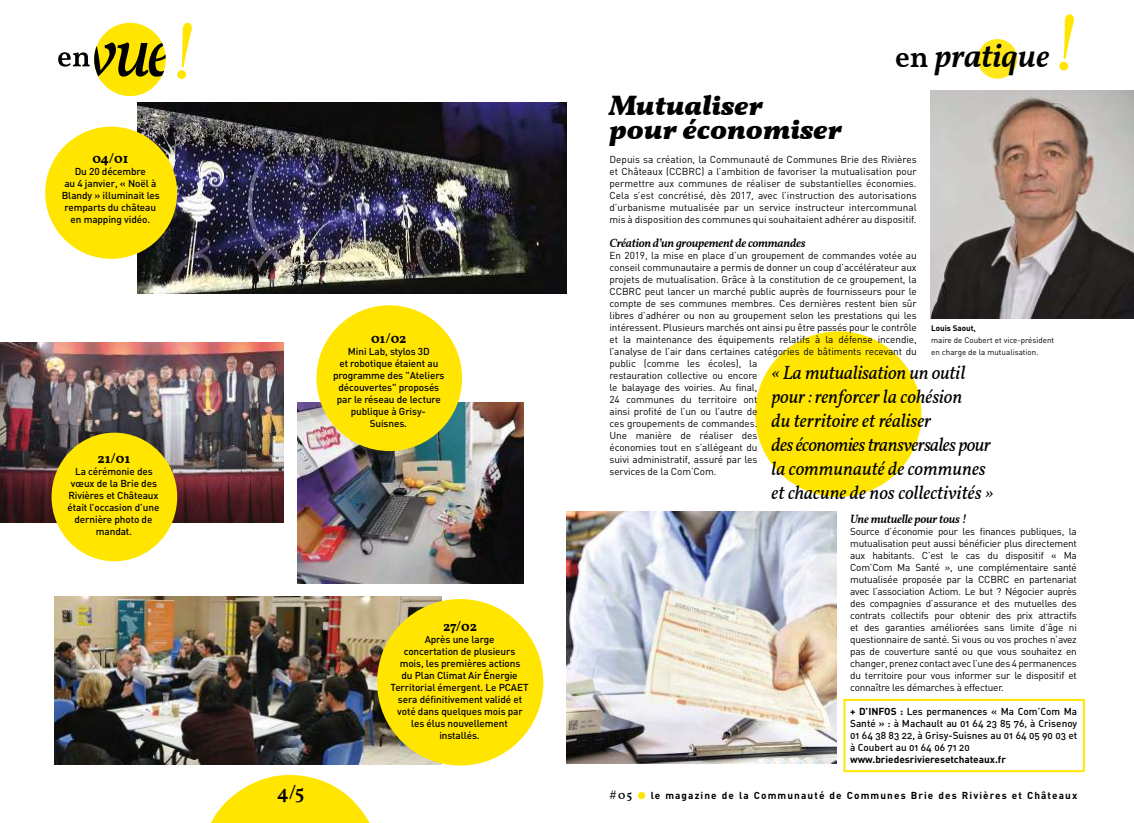
<style>
.page{position:relative;width:1134px;height:823px;background:#fff}
.page>*{position:absolute;margin:0;border:0;box-sizing:border-box;transform-origin:0 0}
.t1{font:italic 600 33px "Vollkorn";color:#000}
.t2{font:italic 900 28px/24px "Vollkorn";color:#000}
.t3{font:600 20px "Vollkorn";color:#000}
.t4{font:italic 19px/24px "Vollkorn";color:#000}
.t5{font:700 14px "Vollkorn";letter-spacing:-.01em;color:#000}
.t6{font:italic 600 12px "Vollkorn";letter-spacing:-.02em;color:#000}
.t7{font:10px/12px "DIN";letter-spacing:-.01em;color:#000;text-align:justify}
.t8{font:500 10px/12px "DIN";letter-spacing:-.01em;color:#000;text-align:center}
.t9{font:10px/12px "DIN Medium Alternate";color:#000;text-align:justify}
.t10{font:700 10px "DIN";letter-spacing:.11em;color:#000}
.t11{font:700 10px "DIN";color:#000}
.t12{font:8px/12px "DIN";color:#000}
.t13{font:700 8px "DIN";color:#000}
.s1{font-style:normal;font-size:30px}
.s2{font-family:"DIN";font-weight:700}
.s3{font-family:"Vollkorn";font-weight:600;font-size:12px}
.s4{color:#ffe500}
</style>
<div class="page">
<img style="left:931px;top:91px;width:203px;height:228px">
<svg style="left:211px;top:774px;width:158px;height:48px"></svg>
<img style="left:55px;top:596px;width:387px;height:168px">
<img style="left:0;top:343px;width:283px;height:179px">
<div style="left:52px;top:432px;width:125px;height:129px;background:#ffe500;border-radius:50%"></div>
<svg style="left:177px;top:22px;width:15px;height:57px"></svg>
<div style="left:977px;top:39px;width:40px;height:40px;background:#ffe71a;border-radius:50%"></div>
<svg style="left:1059px;top:14px;width:15px;height:57px"></svg>
<img style="left:298px;top:403px;width:226px;height:180px">
<div style="left:843px;top:698px;width:242px;height:73px;border:2px solid #ffe500"></div>
<div style="left:377px;top:598px;width:166px;height:167px;background:#ffe500;border-radius:50%"></div>
<img style="left:137px;top:103px;width:430px;height:191px">
<div style="left:45px;top:127px;width:132px;height:132px;background:#ffe500;border-radius:50%"></div>
<div style="left:316px;top:305px;width:146px;height:146px;background:#ffe500;border-radius:50%"></div>
<svg style="left:58px;top:22px;width:108px;height:75px"></svg>
<div style="left:755px;top:331px;width:166px;height:165px;background:#ffe500;border-radius:50%"></div>
<img style="left:567px;top:511px;width:269px;height:251px">
<h3 class="t5" style="left:92px;top:147px;width:37px">04/01</h3>
<p class="t8" style="left:62px;top:165px;width:100px">Du 20 décembre<br>au 4 janvier, « Noël à<br>Blandy » illuminait les remparts du château en mapping vidéo.</p>
<h3 class="t5" style="left:98px;top:447px;width:34px">21/01</h3>
<p class="t8" style="left:68px;top:465px;width:93px">La cérémonie des vœux de la Brie des<br>Rivières et Châteaux était l’occasion d’une dernière photo de mandat.</p>
<h3 class="t5" style="left:371px;top:327px;width:37px">01/02</h3>
<p class="t8" style="left:333px;top:345px;width:113px">Mini Lab, stylos 3D<br>et robotique étaient au programme des "Ateliers découvertes" proposés par le réseau de lecture publique à Grisy-<br>Suisnes.</p>
<h3 class="t5" style="left:443px;top:615px;width:35px">27/02</h3>
<p class="t8" style="left:391px;top:633px;width:140px">Après une large<br>concertation de plusieurs mois, les premières actions<br>du Plan Climat Air Énergie<br>Territorial émergent. Le PCAET sera définitivement validé et voté dans quelques mois par les élus nouvellement installés.</p>
<h2 class="t2" style="left:609px;top:94px;width:234px">Mutualiser<br>pour économiser</h2>
<h1 class="t1" style="left:895px;top:31px;width:156px"><span class="s1">en</span> pratique</h1>
<p class="t7" style="left:609px;top:153px;width:309px">Depuis sa création, la Communauté de Communes Brie des Rivières et Châteaux (CCBRC) a l’ambition de favoriser la mutualisation pour permettre aux communes de réaliser de substantielles économies.<br>Cela s’est concrétisé, dès 2017, avec l’instruction des autorisations d’urbanisme mutualisée par un service instructeur intercommunal mis à disposition des communes qui souhaitaient adhérer au dispositif.</p>
<p class="t6" style="left:609px;top:233px;width:197px">Création d’un groupement de commandes</p>
<p class="t7" style="left:609px;top:249px;width:309px;text-align:left">En 2019, la mise en place d’un groupement de commandes votée au conseil communautaire a permis de donner un coup d’accélérateur aux projets de mutualisation. Grâce à la constitution de ce groupement, la CCBRC peut lancer un marché public auprès de fournisseurs pour le compte de ses communes membres. Ces dernières restent bien sûr libres d’adhérer ou non au groupement selon les prestations qui les intéressent. Plusieurs marchés ont ainsi pu être passés pour le contrôle et la maintenance des équipements relatifs à la défense incendie, l’analyse de l’air dans certaines catégories de bâtiments recevant du public (comme les écoles), la<br>restauration collective ou encore<br>le balayage des voiries. Au final,<br>24 communes du territoire ont<br>ainsi profité de l’un ou l’autre de<br>ces groupements de commandes.<br>Une manière de réaliser des<br>économies tout en s’allégeant du<br>suivi administratif, assuré par les<br>services de la Com’Com.</p>
<p class="t6" style="left:850px;top:509px;width:118px">Une mutuelle pour tous !</p>
<p class="t7" style="left:850px;top:525px;width:228px">Source d’économie pour les finances publiques, la mutualisation peut aussi bénéficier plus directement aux habitants. C’est le cas du dispositif « Ma Com’Com Ma Santé », une complémentaire santé mutualisée proposée par la CCBRC en partenariat avec l’association Actiom. Le but ? Négocier auprès des compagnies d’assurance et des mutuelles des contrats collectifs pour obtenir des prix attractifs et des garanties améliorées sans limite d’âge ni questionnaire de santé. Si vous ou vos proches n’avez pas de couverture santé ou que vous souhaitez en changer, prenez contact avec l’une des 4 permanences du territoire pour vous informer sur le dispositif et connaître les démarches à effectuer.</p>
<p class="t13" style="left:931px;top:322px;width:46px">Louis Saout,</p>
<p class="t12" style="left:931px;top:333px;width:125px">maire de Coubert et vice-président en charge de la mutualisation.</p>
<h3 class="t4" style="left:771px;top:361px;width:223px">« La mutualisation un outil pour : renforcer la cohésion<br>du territoire et réaliser<br>des économies transversales pour la communauté de communes et chacune de nos collectivités »</h3>
<p class="t9" style="left:850px;top:705px;width:229px"><span class="s2">+ D’INFOS :</span> Les permanences « Ma Com’Com Ma Santé » : à Machault au 01 64 23 85 76, à Crisenoy 01 64 38 83 22, à Grisy-Suisnes au 01 64 05 90 03 et à Coubert au 01 64 06 71 20</p>
<p class="t11" style="left:850px;top:752px;width:157px">www.briedesrivieresetchateaux.fr</p>
<h3 class="t3" style="left:277px;top:777px;width:29px">4/5</h3>
<p class="t10" style="left:609px;top:788px;width:469px"><span class="s3">#05</span> <span class="s4">●</span> le magazine de la Communauté de Communes Brie des Rivières et Châteaux</p>
</div>
